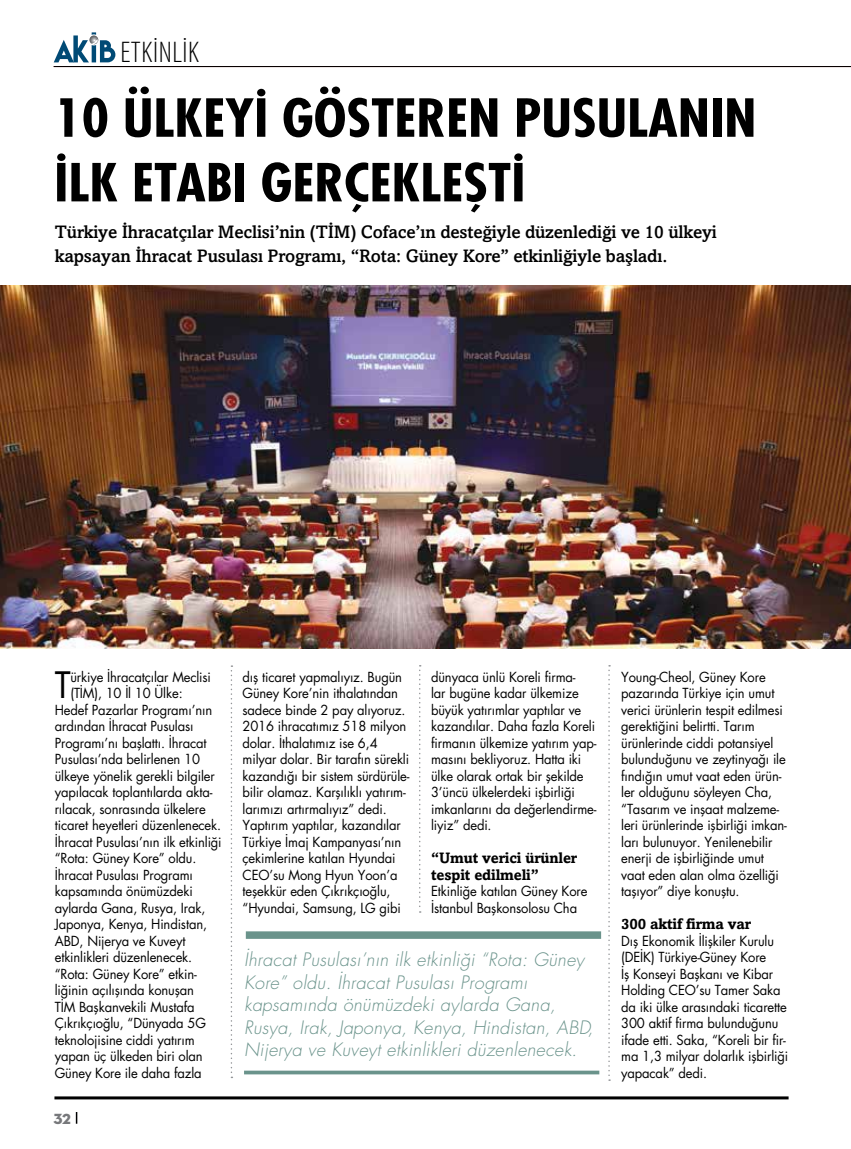
<style>
.page{position:relative;width:851px;height:1149px;background:#fff}
.page>*{position:absolute;margin:0;border:0;box-sizing:border-box;transform-origin:0 0}
.t1{font:51px/64.5px "Futura Cond Bold Tr";color:#000;scale:1.1 1}
.t2{font:35.4px "Futura Bookm";color:#000;scale:.96 1}
.t3{font:300 condensed 30px "Myriad Pro";color:#000}
.t4{font:18px/22.5px "Futura Light Ita Tr";letter-spacing:.015em;color:#6a938b}
.t5{font:18px/24px "Amasis MT Medium";letter-spacing:-.01em;color:#000}
.t6{font:15px/16.5px "Amasis MT Bold";letter-spacing:-.01em;color:#000}
.t7{font:15px "Neutra Disp Titling";color:#77787b}
.t8{font:13.5px/16.5px "Futura Bookm";letter-spacing:-.01em;color:#000;scale:.96 1}
</style>
<div class="page">
<hr style="left:54px;top:1096px;width:734px;height:3px;background:#000">
<hr style="left:54px;top:66px;width:796px;height:1px;background:#000">
<svg style="left:54px;top:32px;width:61px;height:30px"></svg>
<svg style="left:608px;top:665px;width:2px;height:415px"></svg>
<svg style="left:419px;top:665px;width:1px;height:247px"></svg>
<svg style="left:231px;top:665px;width:1px;height:412px"></svg>
<img style="left:0;top:285px;width:850px;height:363px">
<div style="left:246px;top:931px;width:355px;height:7px;background:#6a938b"></div>
<hr style="left:244px;top:1070px;width:355px;height:3px;background:#6a938b">
<h3 class="t3" style="left:120px;top:35px;width:11px">etkinlik</h3>
<h1 class="t1" style="left:54px;top:85px;width:639px">10 ÜLKEYI GÖSTEREN PUSULANIN<br>ILK ETABI GERÇEKLEŞTI</h1>
<h3 class="t5" style="left:55px;top:220px;width:663px">Türkiye İhracatçılar Meclisi’nin (TİM) Coface’ın desteğiyle düzenlediği ve 10 ülkeyi kapsayan İhracat Pusulası Programı, “Rota: Güney Kore” etkinliğiyle başladı.</h3>
<h2 class="t2" style="left:55px;top:660px;width:18px">T</h2>
<p class="t8" style="left:70px;top:668px;width:148px">ürkiye İhracatçılar Meclisi</p>
<p class="t8" style="left:70px;top:684px;width:118px">(TİM), 10 İl 10 Ülke:</p>
<p class="t8" style="left:55px;top:701px;width:165px">Hedef Pazarlar Programı’nın</p>
<p class="t8" style="left:55px;top:717px;width:146px">ardından İhracat Pusulası</p>
<p class="t8" style="left:55px;top:734px;width:160px">Programı’nı başlattı. İhracat</p>
<p class="t8" style="left:55px;top:750px;width:153px">Pusulası’nda belirlenen 10</p>
<p class="t8" style="left:55px;top:767px;width:168px">ülkeye yönelik gerekli bilgiler</p>
<p class="t8" style="left:55px;top:783px;width:166px">yapılacak toplantılarda akta-</p>
<p class="t8" style="left:55px;top:800px;width:159px">rılacak, sonrasında ülkelere</p>
<p class="t8" style="left:55px;top:816px;width:175px">ticaret heyetleri düzenlenecek.</p>
<p class="t8" style="left:55px;top:833px;width:175px">İhracat Pusulası’nın ilk etkinliği</p>
<p class="t8" style="left:55px;top:849px;width:149px">“Rota: Güney Kore” oldu.</p>
<p class="t8" style="left:55px;top:866px;width:145px">İhracat Pusulası Programı</p>
<p class="t8" style="left:55px;top:882px;width:145px">kapsamında önümüzdeki</p>
<p class="t8" style="left:55px;top:899px;width:158px">aylarda Gana, Rusya, Irak,</p>
<p class="t8" style="left:55px;top:915px;width:160px">Japonya, Kenya, Hindistan,</p>
<p class="t8" style="left:55px;top:932px;width:138px">ABD, Nijerya ve Kuveyt</p>
<p class="t8" style="left:55px;top:948px;width:145px">etkinlikleri düzenlenecek.</p>
<p class="t8" style="left:55px;top:965px;width:149px">“Rota: Güney Kore” etkin-</p>
<p class="t8" style="left:55px;top:981px;width:146px">liğinin açılışında konuşan</p>
<p class="t8" style="left:55px;top:998px;width:147px">TİM Başkanvekili Mustafa</p>
<p class="t8" style="left:55px;top:1014px;width:159px">Çıkrıkçıoğlu, “Dünyada 5G</p>
<p class="t8" style="left:55px;top:1031px;width:147px">teknolojisine ciddi yatırım</p>
<p class="t8" style="left:55px;top:1047px;width:156px">yapan üç ülkeden biri olan</p>
<p class="t8" style="left:55px;top:1064px;width:155px">Güney Kore ile daha fazla</p>
<p class="t7" style="left:53px;top:1108px;width:19px">32</p>
<p class="t8" style="left:242px;top:668px;width:175px">dış ticaret yapmalıyız. Bugün<br>Güney Kore’nin ithalatından sadece binde 2 pay alıyoruz.<br>2016 ihracatımız 518 milyon dolar. İthalatımız ise 6,4 milyar dolar. Bir tarafın sürekli kazandığı bir sistem sürdürüle&shy;bilir olamaz. Karşılıklı yatırım&shy;larımızı artırmalıyız” dedi.<br>Yaptırım yaptılar, kazandılar<br>Türkiye İmaj Kampanyası’nın çekimlerine katılan Hyundai<br>CEO’su Mong Hyun Yoon’a teşekkür eden Çıkrıkçıoğlu, “Hyundai, Samsung, LG gibi</p>
<p class="t8" style="left:431px;top:668px;width:174px">dünyaca ünlü Koreli firma-<br>lar bugüne kadar ülkemize büyük yatırımlar yaptılar ve kazandılar. Daha fazla Koreli firmanın ülkemize yatırım yap&shy;masını bekliyoruz. Hatta iki ülke olarak ortak bir şekilde<br>3’üncü ülkelerdeki işbirliği imkanlarını da değerlendirme&shy;liyiz” dedi.</p>
<p class="t6" style="left:431px;top:849px;width:147px">“Umut verici ürünler tespit edilmeli”</p>
<p class="t8" style="left:431px;top:882px;width:164px">Etkinliğe katılan Güney Kore<br>İstanbul Başkonsolosu Cha</p>
<h3 class="t4" style="left:244px;top:948px;width:351px">İhracat Pusulası’nın ilk etkinliği “Rota: Güney Kore” oldu. İhracat Pusulası Programı kapsamında önümüzdeki aylarda Gana, Rusya, Irak, Japonya, Kenya, Hindistan, ABD, Nijerya ve Kuveyt etkinlikleri düzenlenecek.</h3>
<p class="t8" style="left:621px;top:668px;width:174px">Young-Cheol, Güney Kore pazarında Türkiye için umut verici ürünlerin tespit edilmesi gerektiğini belirtti. Tarım ürünlerinde ciddi potansiyel bulunduğunu ve zeytinyağı ile fındığın umut vaat eden ürün&shy;ler olduğunu söyleyen Cha, “Tasarım ve inşaat malzeme&shy;leri ürünlerinde işbirliği imkan&shy;ları bulunuyor. Yenilenebilir enerji de işbirliğinde umut vaat eden alan olma özelliği taşıyor” diye konuştu.</p>
<p class="t6" style="left:621px;top:915px;width:131px">300 aktif firma var</p>
<p class="t8" style="left:621px;top:932px;width:175px">Dış Ekonomik İlişkiler Kurulu (DEİK) Türkiye-Güney Kore<br>İş Konseyi Başkanı ve Kibar<br>Holding CEO’su Tamer Saka da iki ülke arasındaki ticarette<br>300 aktif firma bulunduğunu ifade etti. Saka, “Koreli bir fir&shy;ma 1,3 milyar dolarlık işbirliği yapacak” dedi.</p>
</div>
